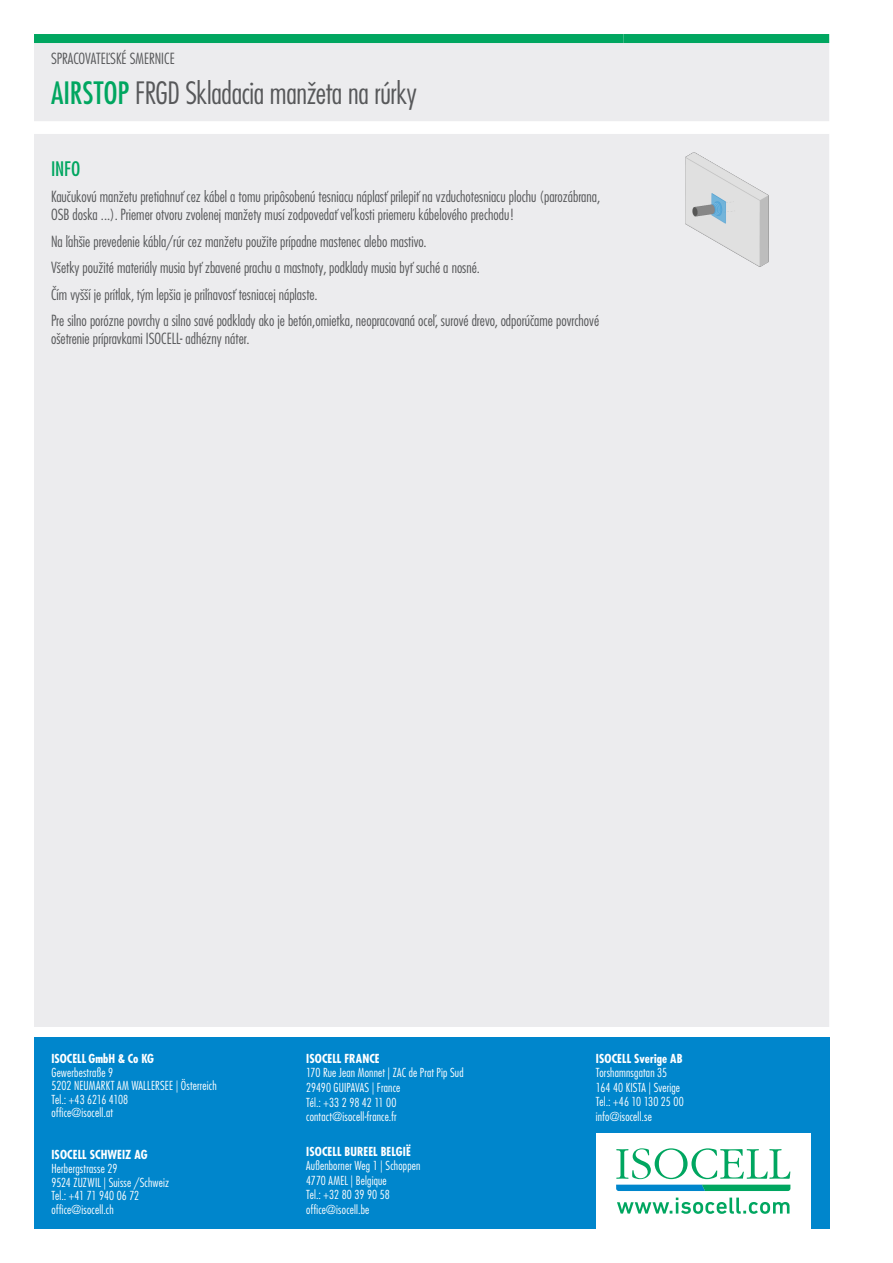
<style>
.page{position:relative;width:893px;height:1263px;background:#fff}
.page>*{position:absolute;margin:0;border:0;box-sizing:border-box;transform-origin:0 0}
.t1{font:300 condensed 30px "Futura LT Pro";letter-spacing:-.01em;color:#57585a}
.t2{font:500 condensed 19.5px "Futura LT Pro";color:#00a660}
.t3{font:300 condensed 15px/26.5px "Futura LT Pro";color:#57585a}
.t4{font:300 condensed 12.15px/14.5px "Futura LT Pro";letter-spacing:.015em;color:#fff}
.t5{font:700 condensed 12.15px "Futura LT Pro";letter-spacing:.005em;color:#fff}
.s1{font-weight:500;color:#00a660}
</style>
<div class="page">
<div style="left:34px;top:1038px;width:795px;height:191px;background:#0086cc"></div>
<div style="left:596px;top:1133px;width:215px;height:96px;background:#fff"></div>
<svg style="left:616px;top:1148px;width:174px;height:43px"></svg>
<svg style="left:617px;top:1197px;width:172px;height:17px"></svg>
<div style="left:34px;top:43px;width:795px;height:984px;background:#ececee"></div>
<div style="left:34px;top:34px;width:589px;height:9px;background:#00a660"></div>
<div style="left:623px;top:34px;width:206px;height:9px;background:#00a660"></div>
<img style="left:685px;top:153px;width:83px;height:113px">
<p class="t3" style="left:51px;top:45px;width:125px">SPRACOVATEĽSKÉ SMERNICE</p>
<h1 class="t1" style="left:51px;top:74px;width:367px"><span class="s1">AIRSTOP</span> FRGD Skladacia manžeta na rúrky</h1>
<h2 class="t2" style="left:51px;top:155px;width:31px">INFO</h2>
<p class="t3" style="left:51px;top:187px;width:551px;line-height:18px">Kaučukovú manžetu pretiahnuť cez kábel a tomu pripôsobenú tesniacu náplasť prilepiť na vzduchotesniacu plochu (parozábrana,<br>OSB doska ...). Priemer otvoru zvolenej manžety musí zodpovedať veľ kosti priemeru kábelového prechodu!</p>
<p class="t3" style="left:51px;top:228px;width:550px">Na ľahšie prevedenie kábla/rúr cez manžetu použite prípadne mastenec alebo mastivo.<br>Všetky použité materiály musia byť zbavené prachu a mastnoty, podklady musia byť suché a nosné.<br>Čím vyšší je prítlak, tým lepšia je priľnavosť tesniacej náplaste.<br>Pre silno porózne povrchy a silno savé podklady ako je betón,omietka, neopracovaná oceľ, surové drevo, odporúčame povrchové</p>
<p class="t3" style="left:51px;top:325px;width:200px">ošetrenie prípravkami ISOCELL- adhézny náter.</p>
<p class="t5" style="left:52px;top:1050px;width:104px">ISOCELL GmbH &amp; Co KG</p>
<p class="t4" style="left:52px;top:1065px;width:167px;line-height:13.6px">Gewerbestraße 9<br>5202 NEUMARKT AM WALLERSEE | Österreich<br>Tel.: +43 6216 4108<br>office@isocell.at</p>
<p class="t5" style="left:52px;top:1147px;width:98px">ISOCELL SCHWEIZ AG</p>
<p class="t4" style="left:52px;top:1162px;width:119px;line-height:13.6px">Herbergstrasse 29<br>9524 ZUZWIL | Suisse /Schweiz<br>Tel.: +41 71 940 06 72 office@isocell.ch</p>
<p class="t5" style="left:306px;top:1050px;width:75px">ISOCELL FRANCE</p>
<p class="t4" style="left:306px;top:1065px;width:159px">170 Rue Jean Monnet | ZAC de Prat Pip Sud<br>29490 GUIPAVAS | France<br>Tél.: +33 2 98 42 11 00 contact@isocell-france.fr</p>
<p class="t5" style="left:306px;top:1143px;width:106px">ISOCELL BUREEL BELGIË</p>
<p class="t4" style="left:306px;top:1158px;width:116px">Außenborner Weg 1 | Schoppen<br>4770 AMEL | Belgique<br>Tel.: +32 80 39 90 58 office@isocell.be</p>
<p class="t5" style="left:596px;top:1050px;width:88px">ISOCELL Sverige AB</p>
<p class="t4" style="left:596px;top:1065px;width:89px">Torshamnsgatan 35<br>164 40 KISTA | Sverige<br>Tel.: +46 10 130 25 00 info@isocell.se</p>
</div>
